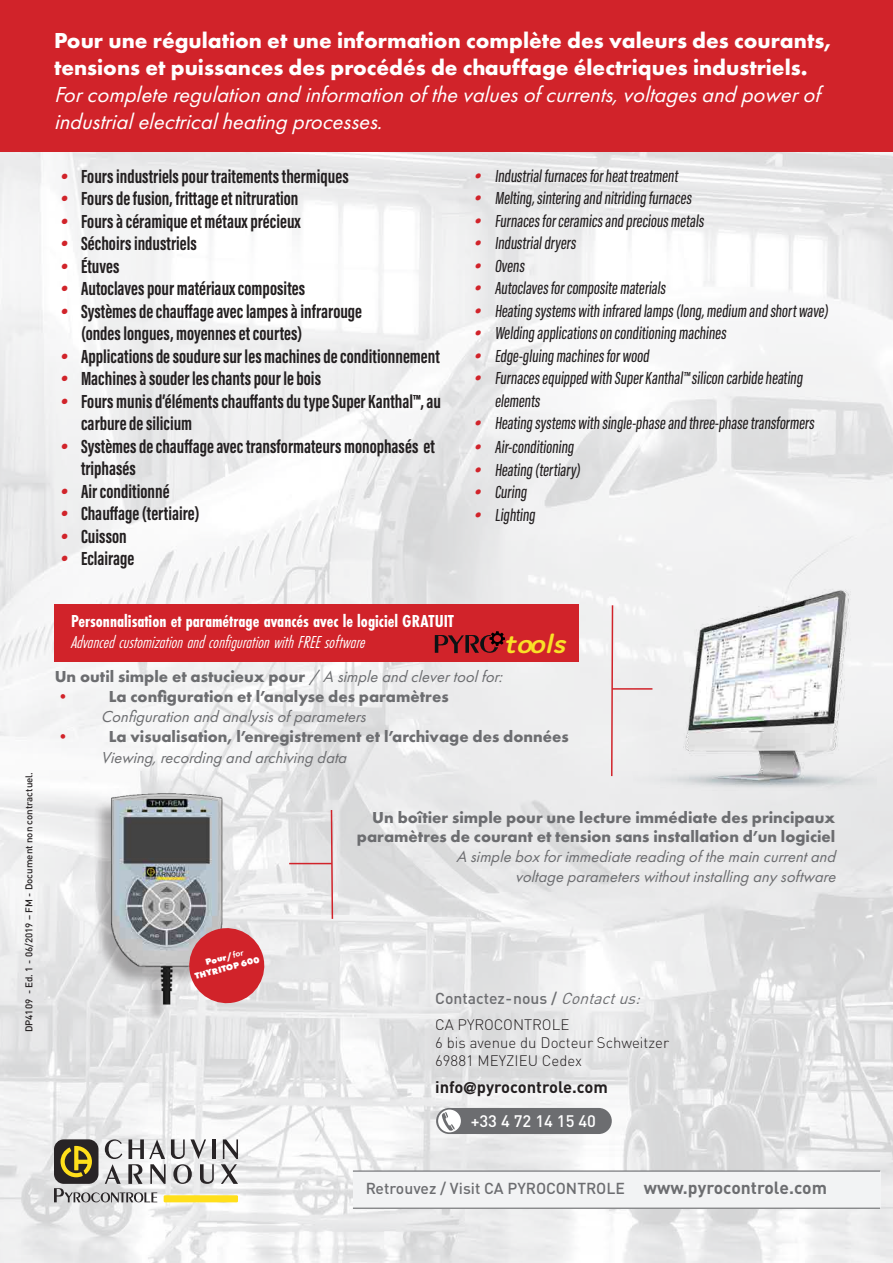
<style>
.page{position:relative;width:893px;height:1263px;background:#fff}
.page>*{position:absolute;margin:0;border:0;box-sizing:border-box;transform-origin:0 0}
.t1{font:italic 600 28.65px "Domus";color:#f9e127;scale:1.08 1}
.t2{font:700 22.5px/27px "Futura PT";color:#fff}
.t3{font:italic 22.5px/27px "Futura PT";color:#fff}
.t4{font:700 19.5px/22.5px "Acumin Pro Extra Cond";color:#231f20}
.t5{font:500 18px/22.5px "Acumin Pro Extra Cond";color:#231f20}
.t6{font:700 18px "Futura PT Cond";color:#fff}
.t7{font:italic 18px "Futura PT Cond";color:#fff}
.t8{font:700 16.5px "Futura PT";color:#6c6d70}
.t9{font:italic 16.5px "Futura PT";color:#6c6d70}
.t10{font:700 16.5px "DIN Pro";color:#231f20}
.t11{font:500 16.5px "DIN Pro";color:#fff}
.t12{font:500 15.75px "DIN Pro";color:#6c6d70}
.t13{font:300 15px "DIN Pro";color:#231f20}
.t14{font:500 9.75px "DIN Pro";color:#231f20}
.t15{font:800 9px "Futura PT";color:#fff}
.s1{font-family:"Futura PT";font-weight:400;font-style:italic;color:#d1232a}
.s2{font-weight:400;font-style:italic}
.s3{color:#d1232a}
.s4{font-weight:600;font-style:italic}
.s5{font-family:"Helvetica Neue";font-stretch:condensed}
.s6{font-weight:700;font-size:17.55px}
</style>
<div class="page">
<img style="left:0;top:114px;width:893px;height:1149px">
<div style="left:0;top:0;width:892px;height:151px;background:#d1232a"></div>
<div style="left:353px;top:1171px;width:527px;height:37px;background:#f2f3f4"></div>
<hr style="left:353px;top:1170px;width:527px;height:1px;background:#6c6d70">
<hr style="left:353px;top:1207px;width:527px;height:2px;background:#6c6d70">
<div style="left:436px;top:1108px;width:176px;height:26px;background:#6c6d70;border-radius:13px"></div>
<svg style="left:438px;top:1109px;width:23px;height:23px"></svg>
<svg style="left:442px;top:1112px;width:13px;height:19px"></svg>
<hr style="left:212px;top:1139px;width:4px;height:20px;background:#282426">
<svg style="left:221px;top:1139px;width:17px;height:45px"></svg>
<div style="left:164px;top:1195px;width:74px;height:7px;background:#ffdf1b"></div>
<svg style="left:54px;top:1139px;width:160px;height:63px"></svg>
<div style="left:93px;top:796px;width:128px;height:228px;background:#231f20;opacity:.31"></div>
<img style="left:85px;top:789px;width:170px;height:220px">
<div style="left:54px;top:604px;width:524px;height:57px;background:#d1232a"></div>
<svg style="left:435px;top:631px;width:70px;height:22px"></svg>
<img style="left:633px;top:585px;width:244px;height:211px">
<svg style="left:610px;top:604px;width:4px;height:173px"></svg>
<hr style="left:612px;top:688px;width:40px;height:2px;background:#d1232a">
<svg style="left:330px;top:808px;width:4px;height:112px"></svg>
<hr style="left:289px;top:863px;width:43px;height:1px;background:#d1232a">
<svg style="left:185px;top:924px;width:83px;height:83px;background:#d26368"></svg>
<p class="t14" style="left:21px;top:1032px;width:262px;rotate:-90deg">DP4109 - Ed. 1 - 06/2019 – FM - Document non contractuel.</p>
<p class="t2" style="left:54px;top:26px;width:779px">Pour une régulation et une information complète des valeurs des courants, tensions et puissances des procédés de chauffage électriques industriels.</p>
<p class="t3" style="left:54px;top:81px;width:767px">For complete regulation and information of the values of currents, voltages and power of industrial electrical heating processes.</p>
<p class="t4" style="left:54px;top:165px;width:296px"><span class="s1">•</span> Fours industriels pour traitements thermiques</p>
<p class="t4" style="left:54px;top:187px;width:246px"><span class="s1">•</span> Fours de fusion, frittage et nitruration</p>
<p class="t4" style="left:54px;top:210px;width:248px"><span class="s1">•</span> Fours à céramique et métaux précieux</p>
<p class="t4" style="left:54px;top:232px;width:144px"><span class="s1">•</span> Séchoirs industriels</p>
<p class="t4" style="left:54px;top:255px;width:67px"><span class="s1">•</span> Étuves</p>
<p class="t4" style="left:54px;top:277px;width:253px"><span class="s1">•</span> Autoclaves pour matériaux composites</p>
<p class="t4" style="left:81px;top:300px;width:283px;text-indent:-27px"><span class="s1">•</span> Systèmes de chauffage avec lampes à infrarouge (ondes longues, moyennes et courtes)</p>
<p class="t4" style="left:54px;top:345px;width:387px"><span class="s1">•</span> Applications de soudure sur les machines de conditionnement</p>
<p class="t4" style="left:54px;top:367px;width:269px"><span class="s1">•</span> Machines à souder les chants pour le bois</p>
<p class="t4" style="left:81px;top:390px;width:362px;text-indent:-27px"><span class="s1">•</span> Fours munis d’éléments chauffants du type Super Kanthal™, au carbure de silicium</p>
<p class="t4" style="left:81px;top:435px;width:356px;text-indent:-27px"><span class="s1">•</span> Systèmes de chauffage avec transformateurs monophasés et triphasés</p>
<p class="t4" style="left:54px;top:480px;width:117px"><span class="s1">•</span> Air conditionné</p>
<p class="t4" style="left:54px;top:502px;width:147px"><span class="s1">•</span> Chauffage (tertiaire)</p>
<p class="t4" style="left:54px;top:525px;width:74px"><span class="s1">•</span> Cuisson</p>
<p class="t4" style="left:54px;top:547px;width:82px"><span class="s1">•</span> Eclairage</p>
<p class="t5" style="left:468px;top:164px;width:214px"><span class="s1">•</span> Industrialfurnaces forheattreatment</p>
<p class="t5" style="left:468px;top:187px;width:228px"><span class="s1">•</span> Melting,sintering and nitriding furnaces</p>
<p class="t5" style="left:468px;top:209px;width:240px"><span class="s1">•</span> Furnaces forceramics and precious metals</p>
<p class="t5" style="left:468px;top:232px;width:112px"><span class="s1">•</span> Industrialdryers</p>
<p class="t5" style="left:468px;top:254px;width:61px"><span class="s1">•</span> Ovens</p>
<p class="t5" style="left:468px;top:277px;width:202px"><span class="s1">•</span> Autoclaves forcomposite materials</p>
<p class="t5" style="left:468px;top:299px;width:365px"><span class="s1">•</span> Heating systems with infrared lamps (long,medium and shortwave)</p>
<p class="t5" style="left:468px;top:322px;width:263px"><span class="s1">•</span> Welding applications on conditioning machines</p>
<p class="t5" style="left:468px;top:344px;width:185px"><span class="s1">•</span> Edge-gluing machines forwood</p>
<p class="t5" style="left:495px;top:367px;width:312px;text-indent:-27px"><span class="s1">•</span> Furnaces equipped with SuperKanthal™ silicon carbide heating elements</p>
<p class="t5" style="left:468px;top:412px;width:350px"><span class="s1">•</span> Heating systems with single-phase and three-phase transformers</p>
<p class="t5" style="left:468px;top:436px;width:110px"><span class="s1">•</span> Air-conditioning</p>
<p class="t5" style="left:468px;top:458px;width:117px"><span class="s1">•</span> Heating (tertiary)</p>
<p class="t5" style="left:468px;top:481px;width:63px"><span class="s1">•</span> Curing</p>
<p class="t5" style="left:468px;top:503px;width:71px"><span class="s1">•</span> Lighting</p>
<p class="t6" style="left:71px;top:610px;width:384px">Personnalisation et paramétrage avancés avec le logiciel GRATUIT</p>
<p class="t7" style="left:71px;top:632px;width:298px">Advanced customization and configuration with FREE software</p>
<p class="t8" style="left:55px;top:666px;width:451px">Un outil simple et astucieux pour <span class="s2">/ A simple and clever tool for:</span></p>
<p class="t8" style="left:55px;top:686px;width:395px"><span class="s3">•</span> La configuration et l’analyse des paramètres</p>
<p class="t9" style="left:101px;top:707px;width:269px">Configuration and analysis of parameters</p>
<p class="t8" style="left:55px;top:726px;width:515px"><span class="s3">•</span> La visualisation, l’enregistrement et l’archivage des données</p>
<p class="t9" style="left:101px;top:748px;width:249px">Viewing, recording and archiving data</p>
<p class="t1" style="left:504px;top:628px;width:65px">tools</p>
<p class="t15" style="left:204px;top:957px;width:40px;rotate:-15deg">Pour/<span class="s4">for</span></p>
<p class="t15" style="left:194px;top:971px;width:68px;rotate:-15deg">THYRITOP 600</p>
<p class="t8" style="left:372px;top:806px;width:464px">Un boîtier simple pour une lecture immédiate des principaux</p>
<p class="t8" style="left:357px;top:826px;width:480px">paramètres de courant et tension sans installation d’un logiciel</p>
<p class="t9" style="left:456px;top:847px;width:381px">A simple box for immediate reading of the main current and</p>
<p class="t9" style="left:515px;top:867px;width:324px">voltage parameters without installing any software</p>
<p class="t12" style="left:435px;top:985px;width:213px">Contactez-nous / <span class="s2">Contactus:</span></p>
<p class="t13" style="left:435px;top:1013px;width:136px">CA PYROCONTROLE</p>
<p class="t13" style="left:435px;top:1031px;width:236px">6 bis avenue du Docteur Schweitzer</p>
<p class="t13" style="left:435px;top:1049px;width:148px">69881 MEYZIEU Cedex</p>
<p class="t10" style="left:435px;top:1073px;width:174px">info<span class="s5">@</span>pyrocontrole.com</p>
<p class="t11" style="left:471px;top:1107px;width:127px">+33 4 72 14 15 40</p>
<p class="t12" style="left:366px;top:1176px;width:463px">Retrouvez / Visit CA PYROCONTROLE <span class="s6">www.pyrocontrole.com</span></p>
</div>
